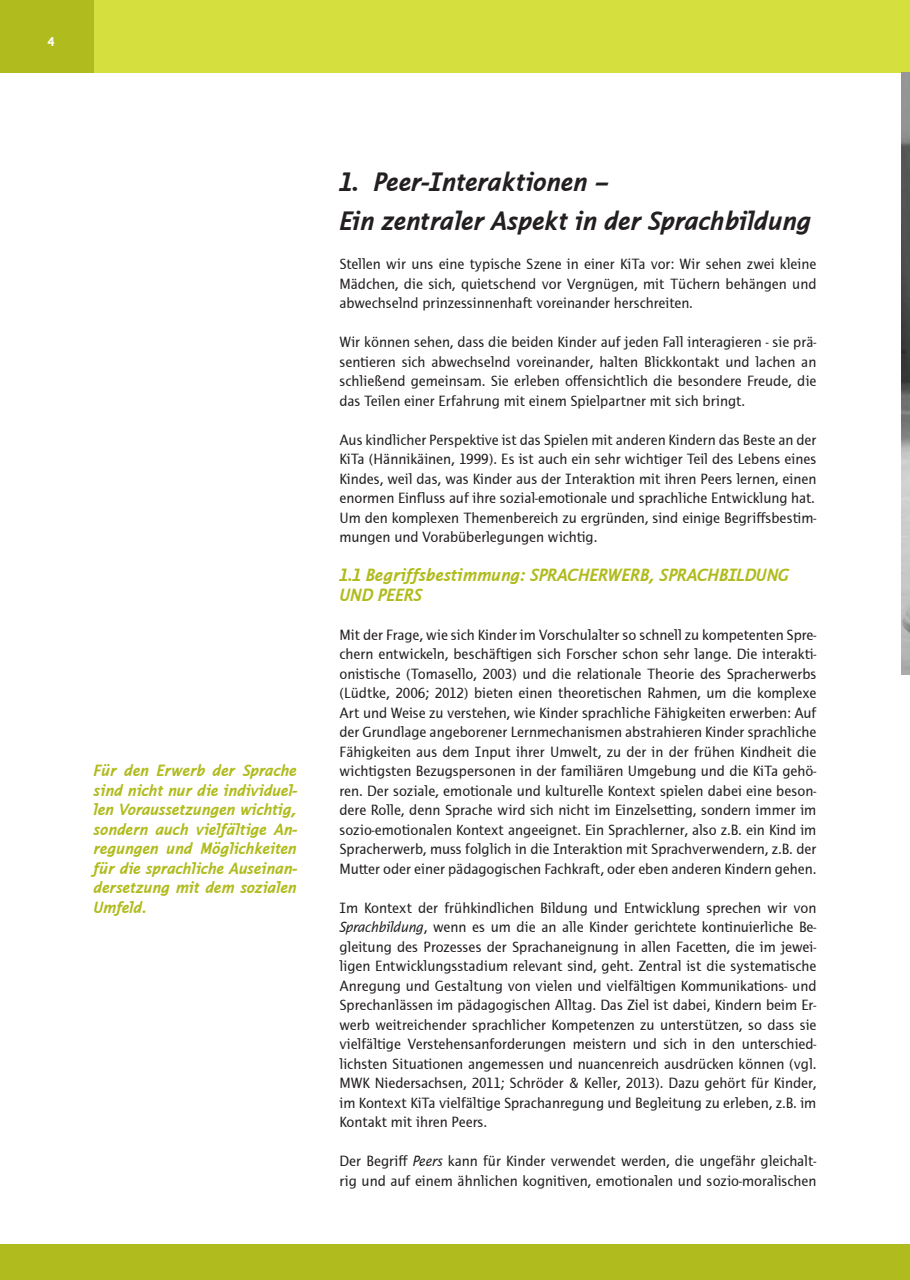
<style>
.page{position:relative;width:910px;height:1280px;background:#fff}
.page>*{position:absolute;margin:0;border:0;box-sizing:border-box;transform-origin:0 0}
.Headline_2{font:italic 700 27px/39px "Thordis Sans EF";letter-spacing:-.015em;color:#231f20}
.Zwischenüberschrifte{font:italic 700 18px/19.5px "Thordis Sans EF";color:#b0bb1d}
.Infospalte_Headline{font:italic 700 16.5px/19.5px "Thordis Sans EF";letter-spacing:-.015em;color:#b0bb1d;text-align:justify}
.Fließtext{font:15px/19.5px "Thordis Sans EF";color:#231f20;text-align:justify}
.Seitenzahl{font:700 13.5px "Thordis Sans EF";color:#fff}
.s1{font-style:italic}
</style>
<div class="page">
<div style="left:0;top:1244px;width:901px;height:36px;background:#b0bb1d"></div>
<div style="left:0;top:0;width:901px;height:72px;background:#d5df3e"></div>
<div style="left:0;top:0;width:94px;height:72px;background:#b0bb1d"></div>
<div style="left:901px;top:1244px;width:9px;height:36px;background:#b0bb1d"></div>
<div style="left:901px;top:0;width:9px;height:72px;background:#d5df3e"></div>
<img style="left:901px;top:72px;width:9px;height:602px">
<p class="Seitenzahl" style="left:47px;top:34px;width:9px">4</p>
<p class="Infospalte_Headline" style="left:94px;top:761px;width:206px">Für den Erwerb der Sprache sind nicht nur die individuel&shy;len Voraussetzungen wichtig, sondern auch vielfältige An&shy;regungen und Möglichkeiten für die sprachliche Auseinan&shy;dersetzung mit dem sozialen Umfeld.</p>
<p class="Headline_2" style="left:339px;top:163px;width:473px">1. Peer-Interaktionen –<br>Ein zentraler Aspekt in der Sprachbildung</p>
<p class="Fließtext" style="left:339px;top:254px;width:478px">Stellen wir uns eine typische Szene in einer KiTa vor: Wir sehen zwei kleine Mädchen, die sich, quietschend vor Vergnügen, mit Tüchern behängen und abwechselnd prinzessinnenhaft voreinander herschreiten.</p>
<p class="Fließtext" style="left:339px;top:332px;width:478px">Wir können sehen, dass die beiden Kinder auf jeden Fall interagieren - sie prä&shy;sentieren sich abwechselnd voreinander, halten Blickkontakt und lachen an schließend gemeinsam. Sie erleben offensichtlich die besondere Freude, die das Teilen einer Erfahrung mit einem Spielpartner mit sich bringt.</p>
<p class="Fließtext" style="left:339px;top:430px;width:478px">Aus kindlicher Perspektive ist das Spielen mit anderen Kindern das Beste an der KiTa (Hännikäinen, 1999). Es ist auch ein sehr wichtiger Teil des Lebens eines Kindes, weil das, was Kinder aus der Interaktion mit ihren Peers lernen, einen enormen Einfluss auf ihre sozial-emotionale und sprachliche Entwicklung hat.</p>
<p class="Fließtext" style="left:339px;top:508px;width:478px">Um den komplexen Themenbereich zu ergründen, sind einige Begriffsbestim&shy;mungen und Vorabüberlegungen wichtig.</p>
<p class="Zwischenüberschrifte" style="left:339px;top:565px;width:451px">1.1 Begriffsbestimmung: SPRACHERWERB, SPRACHBILDUNG<br>UND PEERS</p>
<p class="Fließtext" style="left:339px;top:625px;width:478px">Mit der Frage, wie sich Kinder im Vorschulalter so schnell zu kompetenten Spre&shy;chern entwickeln, beschäftigen sich Forscher schon sehr lange. Die interakti&shy;onistische (Tomasello, 2003) und die relationale Theorie des Spracherwerbs (Lüdtke, 2006; 2012) bieten einen theoretischen Rahmen, um die komplexe Art und Weise zu verstehen, wie Kinder sprachliche Fähigkeiten erwerben: Auf der Grundlage angeborener Lernmechanismen abstrahieren Kinder sprachliche Fähigkeiten aus dem Input ihrer Umwelt, zu der in der frühen Kindheit die wichtigsten Bezugspersonen in der familiären Umgebung und die KiTa gehö&shy;ren. Der soziale, emotionale und kulturelle Kontext spielen dabei eine beson&shy;dere Rolle, denn Sprache wird sich nicht im Einzelsetting, sondern immer im sozio-emotionalen Kontext angeeignet. Ein Sprachlerner, also z.B. ein Kind im Spracherwerb, muss folglich in die Interaktion mit Sprachverwendern, z.B. der Mutter oder einer pädagogischen Fachkraft, oder eben anderen Kindern gehen.</p>
<p class="Fließtext" style="left:339px;top:898px;width:478px">Im Kontext der frühkindlichen Bildung und Entwicklung sprechen wir von <span class="s1">Sprachbildung</span>, wenn es um die an alle Kinder gerichtete kontinuierliche Be&shy;gleitung des Prozesses der Sprachaneignung in allen Facetten, die im jewei&shy;ligen Entwicklungsstadium relevant sind, geht. Zentral ist die systematische Anregung und Gestaltung von vielen und vielfältigen Kommunikations- und Sprechanlässen im pädagogischen Alltag. Das Ziel ist dabei, Kindern beim Er&shy;werb weitreichender sprachlicher Kompetenzen zu unterstützen, so dass sie vielfältige Verstehensanforderungen meistern und sich in den unterschied&shy;lichsten Situationen angemessen und nuancenreich ausdrücken können (vgl.<br>MWK Niedersachsen, 2011; Schröder &amp; Keller, 2013). Dazu gehört für Kinder, im Kontext KiTa vielfältige Sprachanregung und Begleitung zu erleben, z.B. im Kontakt mit ihren Peers.</p>
<p class="Fließtext" style="left:339px;top:1151px;width:478px">Der Begriff <span class="s1">Peers</span> kann für Kinder verwendet werden, die ungefähr gleichalt&shy;rig und auf einem ähnlichen kognitiven, emotionalen und sozio-moralischen</p>
</div>
